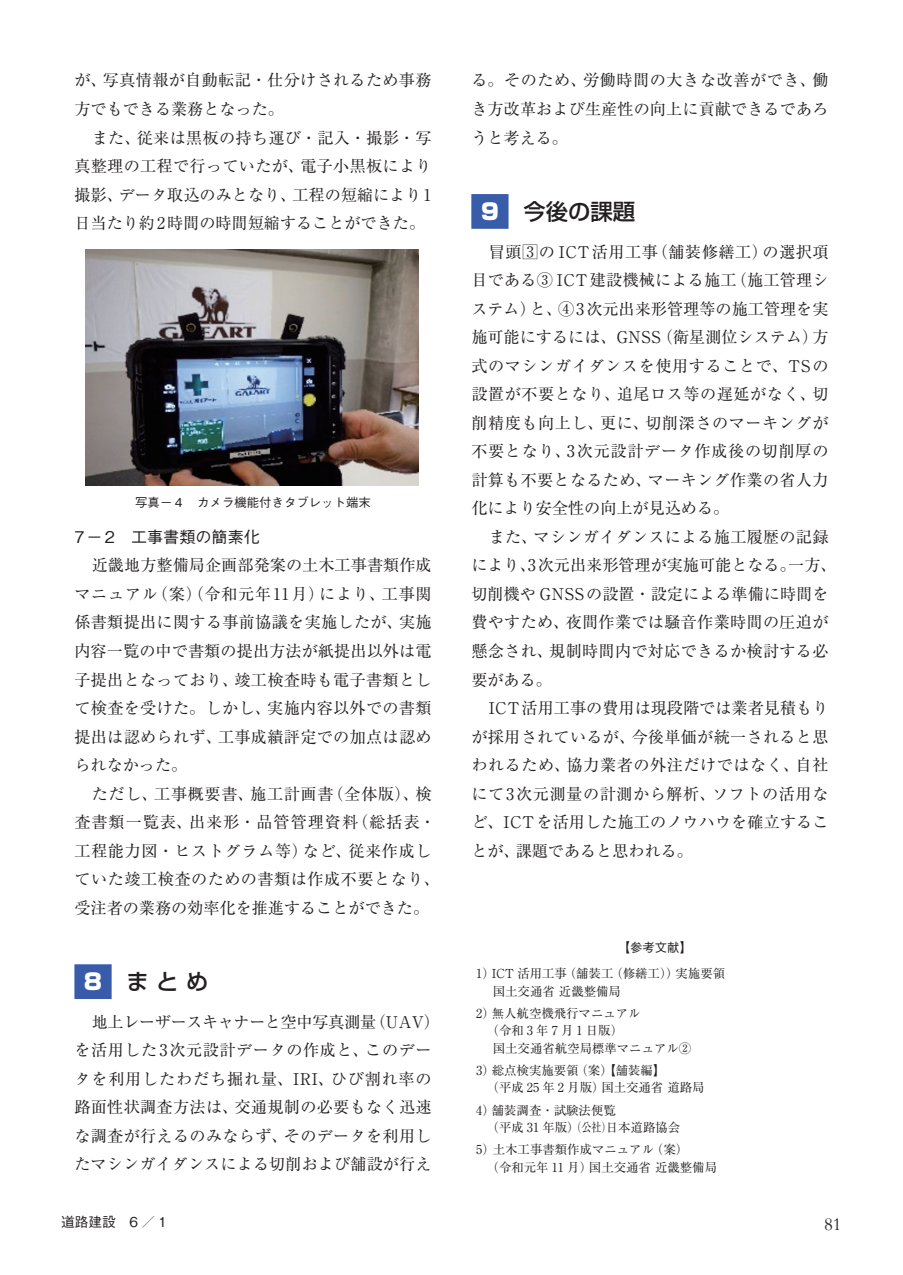
<style>
.page{position:relative;width:903px;height:1275px;background:#fff}
.page>*{position:absolute;margin:0;border:0;box-sizing:border-box;transform-origin:0 0}
.ノーマル{font:500 22.4px "Shin Go Pro";color:#231f20}
.t1{font:18.55px "Garamond";color:#231f20}
.ノーマル-2{font:16.1px/28.5px "Ryumin Pro";letter-spacing:.02em;color:#231f20;text-align:justify}
.ノーマル-3{font:16.1px/28.5px "Ryumin Pro";letter-spacing:.04em;color:#231f20}
.ノーマル-4{font:500 16.1px "Gothic BBB Pro";color:#231f20}
.t2{font:500 13.65px "Gothic BBB Pro";color:#231f20}
.ノーマル-5{font:12.42px "Ryumin Pro";color:#231f20}
.ノーマル-6{font:500 12.42px "Gothic BBB Pro";color:#231f20}
.ノーマル-7{font:12.42px "Ryumin Pro";letter-spacing:.25em;color:#231f20}
.s1{font-weight:900;color:#fff}
</style>
<div class="page">
<div style="left:74px;top:964px;width:38px;height:35px;background:#385caa"></div>
<div style="left:471px;top:194px;width:37px;height:35px;background:#385caa"></div>
<img style="left:86px;top:249px;width:332px;height:237px">
<p class="ノーマル-2" style="left:74px;top:65px;width:359px">が、写真情報が自動転記・仕分けされるため事務方でもできる業務となった。</p>
<p class="ノーマル-2" style="left:74px;top:122px;width:359px;text-indent:17px">また、従来は黒板の持ち運び・記入・撮影・写真整理の工程で行っていたが、電子小黒板により撮影、データ取込のみとなり、工程の短縮により1日当たり約2時間の時間短縮することができた。</p>
<p class="ノーマル-6" style="left:135px;top:492px;width:237px">写真－４　カメラ機能付きタブレット端末</p>
<p class="ノーマル-4" style="left:74px;top:524px;width:187px">7－2　工事書類の簡素化</p>
<p class="ノーマル-2" style="left:74px;top:550px;width:359px;text-indent:17px">近畿地方整備局企画部発案の土木工事書類作成マニュアル（案）（令和元年11月）により、工事関係書類提出に関する事前協議を実施したが、実施内容一覧の中で書類の提出方法が紙提出以外は電子提出となっており、竣工検査時も電子書類として検査を受けた。しかし、実施内容以外での書類提出は認められず、工事成績評定での加点は認められなかった。</p>
<p class="ノーマル-3" style="left:74px;top:778px;width:367px;text-indent:17px">ただし、工事概要書、施工計画書（全体版）、検査書類一覧表、出来形・品管管理資料（総括表・工程能力図・ヒストグラム等）など、従来作成していた竣工検査のための書類は作成不要となり、受注者の業務の効率化を推進することができた。</p>
<p class="ノーマル" style="left:82px;top:963px;width:128px"><span class="s1">８</span>　まとめ</p>
<p class="ノーマル-2" style="left:74px;top:1006px;width:367px;text-align:left;text-indent:17px">地上レーザースキャナーと空中写真測量（UAV）を活用した3次元設計データの作成と、このデータを利用したわだち掘れ量、IRI、ひび割れ率の路面性状調査方法は、交通規制の必要もなく迅速な調査が行えるのみならず、そのデータを利用したマシンガイダンスによる切削および舗設が行え</p>
<p class="ノーマル-2" style="left:471px;top:65px;width:359px">る。そのため、労働時間の大きな改善ができ、働き方改革および生産性の向上に貢献できるであろうと考える。</p>
<p class="ノーマル" style="left:479px;top:193px;width:158px"><span class="s1">９</span>　今後の課題</p>
<p class="ノーマル-2" style="left:471px;top:236px;width:359px;text-indent:17px">冒頭3の ICT活用工事（舗装修繕工）の選択項目である③ ICT建設機械による施工（施工管理システム）と、④3次元出来形管理等の施工管理を実施可能にするには、GNSS（衛星測位システム）方式のマシンガイダンスを使用することで、TSの設置が不要となり、追尾ロス等の遅延がなく、切削精度も向上し、更に、切削深さのマーキングが不要となり、3次元設計データ作成後の切削厚の計算も不要となるため、マーキング作業の省人力化により安全性の向上が見込める。</p>
<p class="ノーマル-2" style="left:471px;top:521px;width:367px;text-align:left;text-indent:17px">また、マシンガイダンスによる施工履歴の記録により、3次元出来形管理が実施可能となる。一方、切削機や GNSSの設置・設定による準備に時間を費やすため、夜間作業では騒音作業時間の圧迫が懸念され、規制時間内で対応できるか検討する必要がある。</p>
<p class="ノーマル-2" style="left:471px;top:693px;width:359px;text-indent:17px">ICT活用工事の費用は現段階では業者見積もりが採用されているが、今後単価が統一されると思われるため、協力業者の外注だけではなく、自社にて3次元測量の計測から解析、ソフトの活用など、ICTを活用した施工のノウハウを確立することが、課題であると思われる。</p>
<p class="ノーマル-6" style="left:618px;top:938px;width:76px">【参考文献】</p>
<p class="ノーマル-5" style="left:476px;top:964px;width:250px">1）ICT 活用工事（舗装工（修繕工））実施要領</p>
<p class="ノーマル-5" style="left:476px;top:981px;width:146px">　 国土交通省 近畿整備局</p>
<p class="ノーマル-5" style="left:476px;top:1004px;width:166px">2）無人航空機飛行マニュアル</p>
<p class="ノーマル-7" style="left:476px;top:1021px;width:148px">　 （令和3年7月1日版）</p>
<p class="ノーマル-5" style="left:476px;top:1038px;width:216px">　 国土交通省航空局標準マニュアル②</p>
<p class="ノーマル-5" style="left:476px;top:1061px;width:191px">3）総点検実施要領（案）【舗装編】</p>
<p class="ノーマル-5" style="left:476px;top:1078px;width:230px">　 （平成 25 年 2 月版）国土交通省 道路局</p>
<p class="ノーマル-5" style="left:476px;top:1100px;width:141px">4）舗装調査・試験法便覧</p>
<p class="ノーマル-5" style="left:476px;top:1118px;width:205px">　 （平成 31 年版）（公社）日本道路協会</p>
<p class="ノーマル-5" style="left:476px;top:1140px;width:213px">5）土木工事書類作成マニュアル（案）</p>
<p class="ノーマル-5" style="left:476px;top:1157px;width:242px">　 （令和元年 11 月）国土交通省 近畿整備局</p>
<p class="t2" style="left:61px;top:1211px;width:107px">道路建設　6 ／ 1</p>
<p class="t1" style="left:824px;top:1211px;width:19px">81</p>
</div>
